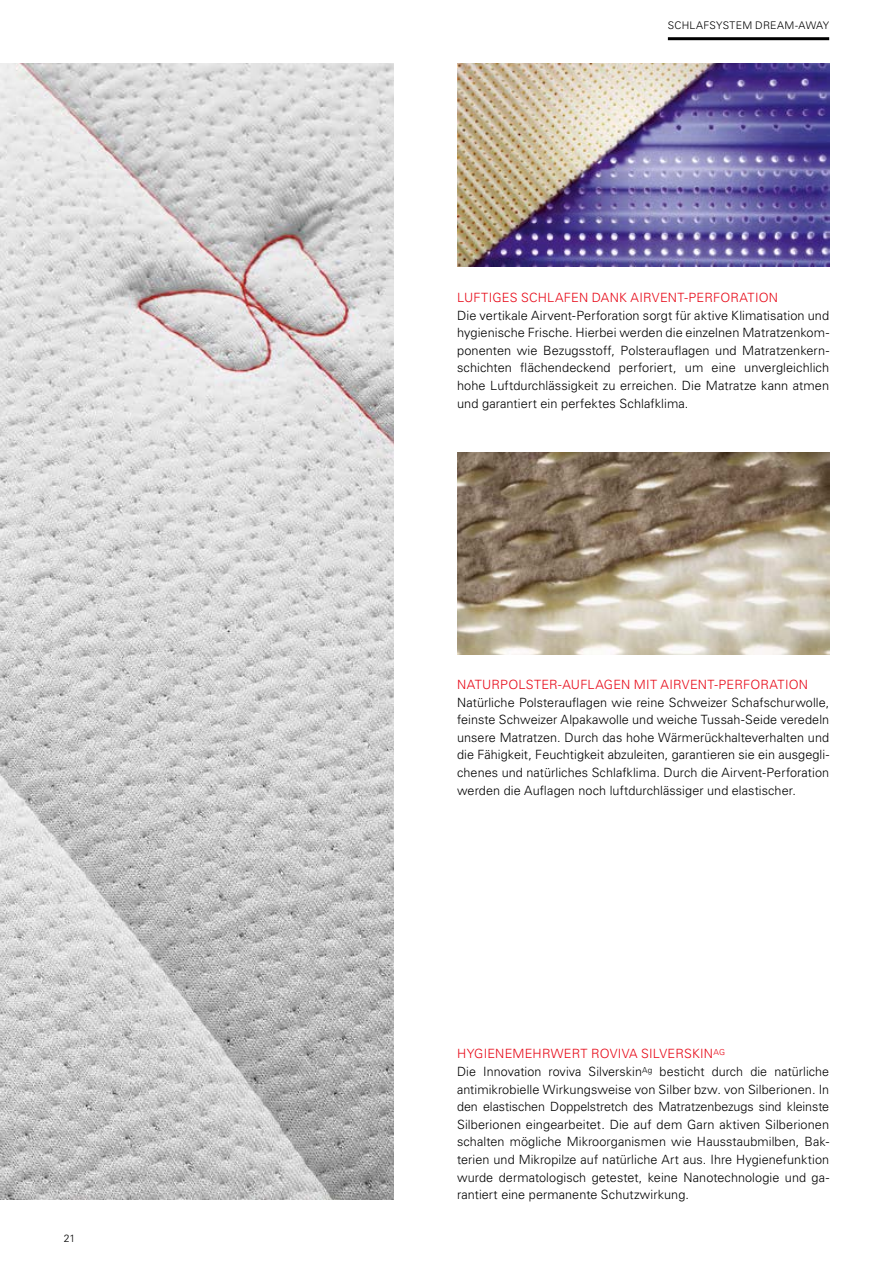
<style>
.page{position:relative;width:893px;height:1263px;background:#fff}
.page>*{position:absolute;margin:0;border:0;box-sizing:border-box;transform-origin:0 0}
.t1{font:300 12.75px/17.5px "Univers LT Std";letter-spacing:.005em;color:#000;text-align:justify}
.t2{font:300 12.75px "Univers LT Std";letter-spacing:.015em;color:#e70615}
.t3{font:300 10.5px "Univers LT Std";letter-spacing:.025em;color:#000}
.s1{color:#e70615}
</style>
<div class="page">
<img style="left:0;top:64px;width:393px;height:1135px">
<img style="left:457px;top:452px;width:372px;height:202px">
<img style="left:457px;top:64px;width:372px;height:203px">
<hr style="left:668px;top:37px;width:161px;height:3px;background:#000">
<p class="t3" style="left:64px;top:1232px;width:13px">21</p>
<p class="t3" style="left:668px;top:19px;width:163px">SCHLAFSYSTEM DREAM-AWAY</p>
<p class="t2" style="left:457px;top:290px;width:322px">LUFTIGES SCHLAFEN DANK AIRVENT-PERFORATION</p>
<p class="t1" style="left:457px;top:306px;width:374px">Die vertikale Airvent-Perforation sorgt für aktive Klimatisation und hygienische Frische. Hierbei werden die einzelnen Matratzenkom&shy;ponenten wie Bezugsstoff, Polsterauflagen und Matratzenkern&shy;schichten flächendeckend perforiert, um eine unvergleichlich hohe Luftdurchlässigkeit zu erreichen. Die Matratze kann atmen und garantiert ein perfektes Schlafklima.</p>
<p class="t2" style="left:457px;top:677px;width:352px">NATURPOLSTER-AUFLAGEN MIT AIRVENT-PERFORATION</p>
<p class="t1" style="left:457px;top:693px;width:374px">Natürliche Polsterauflagen wie reine Schweizer Schafschurwolle, feinste Schweizer Alpakawolle und weiche Tussah-Seide veredeln unsere Matratzen. Durch das hohe Wärmerückhalteverhalten und die Fähigkeit, Feuchtigkeit abzuleiten, garantieren sie ein ausgegli&shy;chenes und natürliches Schlafklima. Durch die Airvent-Perforation werden die Auflagen noch luftdurchlässiger und elastischer.</p>
<p class="t1" style="left:457px;top:1045px;width:374px;text-align:left"><span class="s1">HYGIENEMEHRWERT ROVIVA SILVERSKIN</span><sup>AG<br></sup>Die Innovation roviva Silverskin<sup>Ag</sup> besticht durch die natürliche antimikrobielle Wirkungsweise von Silber bzw. von Silberionen. In den elastischen Doppelstretch des Matratzenbezugs sind kleinste Silberionen eingearbeitet. Die auf dem Garn aktiven Silberionen schalten mögliche Mikroorganismen wie Hausstaubmilben, Bak&shy;terien und Mikropilze auf natürliche Art aus. Ihre Hygienefunktion wurde dermatologisch getestet, keine Nanotechnologie und ga&shy;rantiert eine permanente Schutzwirkung.</p>
</div>
